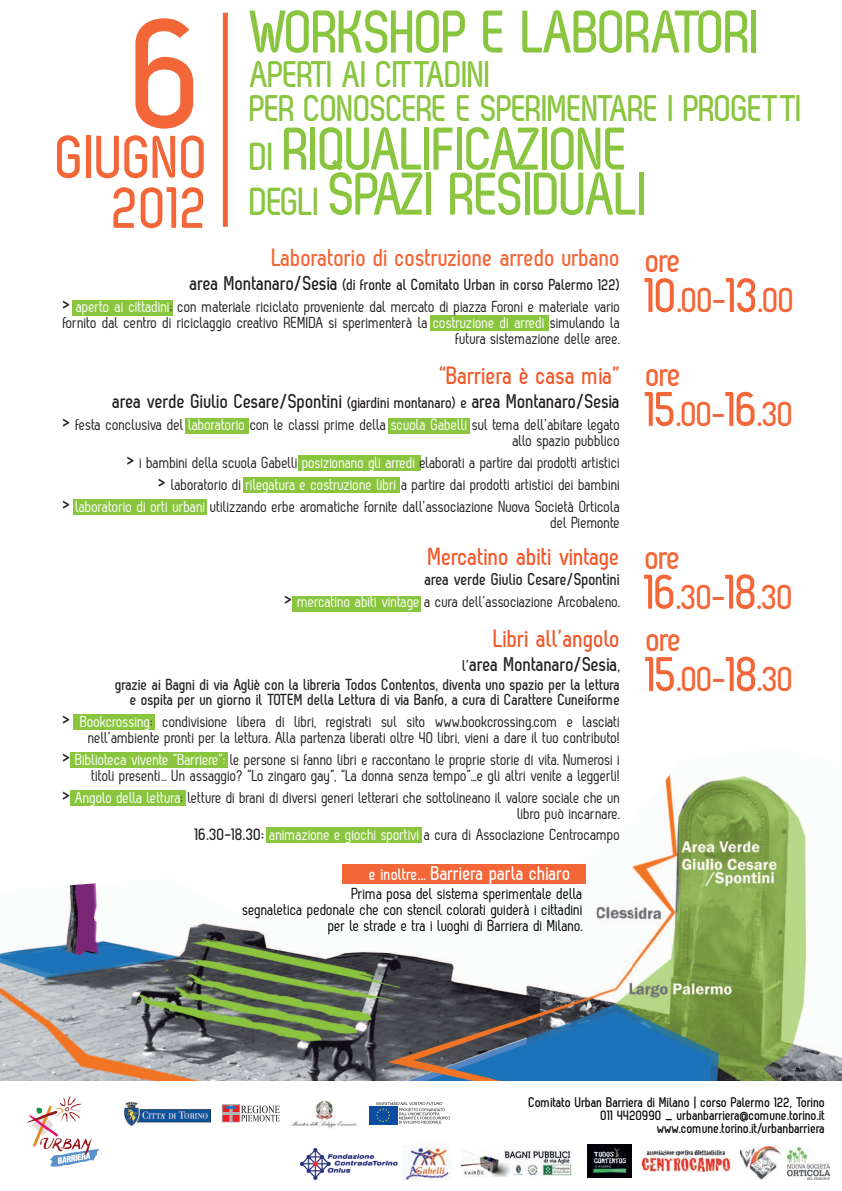
<style>
.page{position:relative;width:842px;height:1191px;background:#fff}
.page>*{position:absolute;margin:0;border:0;box-sizing:border-box;transform-origin:0 0}
.t1{font:700 161px "Zag";color:#f26638}
.t2{font:700 60px/45px "Zag";letter-spacing:-.02em;color:#8ac53f}
.t3{font:700 60px/50px "Zag";color:#f26638;text-align:right}
.t4{font:700 37px/34px "Zag";letter-spacing:-.02em;color:#8ac53f}
.t5{font:700 36px "Zag";letter-spacing:-.03em;color:#f26638}
.t6{font:700 35px "Zag";letter-spacing:-.04em;color:#f26638}
.t7{font:700 25px "Zag";color:#f1592a}
.t8{font:700 25px "Zag";color:#f26638}
.t9{font:700 20px "Zag";color:#231f20}
.t10{font:700 20px "Zag";color:#fff}
.t11{font:700 17px "Zag";color:#231f20}
.t12{font:16px/16px "Zag";color:#231f20;text-align:right}
.t13{font:700 16px/15px "Zag";color:#231f20;text-align:right}
.t14{font:16px/16px "Zag";color:#000;text-align:right}
.t15{font:700 14px/13px "Zag";color:#000;text-align:right}
.s1{font-size:39px}
.s2{font-size:50px}
.s3{font-weight:700;font-size:20px}
.s4{font-weight:700}
.s5{font-size:25px}
.s6{color:#fff}
.s7{font-size:16px}
.s8{font-weight:700;font-size:17px}
.s9{font-size:17px}
</style>
<div class="page">
<img style="left:632px;top:774px;width:210px;height:307px">
<img style="left:597px;top:904px;width:35px;height:177px">
<img style="left:141px;top:923px;width:104px;height:158px">
<img style="left:526px;top:864px;width:71px;height:217px">
<img style="left:0;top:883px;width:141px;height:198px">
<img style="left:492px;top:905px;width:35px;height:176px">
<img style="left:245px;top:929px;width:247px;height:152px">
<div style="left:223px;top:13px;width:5px;height:214px;background:#f26536"></div>
<div style="left:342px;top:864px;width:243px;height:19px;background:#f26638"></div>
<div style="left:72px;top:300px;width:100px;height:15px;background:#8ac53f"></div>
<div style="left:430px;top:315px;width:118px;height:15px;background:#8ac53f"></div>
<div style="left:185px;top:418px;width:63px;height:15px;background:#8ac53f"></div>
<div style="left:388px;top:418px;width:81px;height:15px;background:#8ac53f"></div>
<div style="left:243px;top:477px;width:156px;height:15px;background:#8ac53f"></div>
<div style="left:298px;top:455px;width:123px;height:15px;background:#8ac53f"></div>
<div style="left:73px;top:499px;width:134px;height:15px;background:#8ac53f"></div>
<div style="left:293px;top:596px;width:128px;height:15px;background:#8ac53f"></div>
<div style="left:73px;top:714px;width:82px;height:16px;background:#8ac53f"></div>
<div style="left:71px;top:752px;width:157px;height:15px;background:#8ac53f"></div>
<div style="left:71px;top:790px;width:115px;height:15px;background:#8ac53f"></div>
<div style="left:266px;top:827px;width:156px;height:15px;background:#8ac53f"></div>
<img style="left:300px;top:1149px;width:98px;height:30px">
<div style="left:222px;top:1104px;width:18px;height:18px;border:1px solid #b0b3b3"></div>
<svg style="left:223px;top:1105px;width:57px;height:16px"></svg>
<img style="left:125px;top:1101px;width:85px;height:24px">
<div style="left:369px;top:1105px;width:29px;height:20px;background:#0d4da1"></div>
<svg style="left:376px;top:1102px;width:74px;height:21px"></svg>
<img style="left:290px;top:1119px;width:67px;height:9px">
<img style="left:315px;top:1100px;width:18px;height:19px">
<svg style="left:27px;top:1096px;width:73px;height:70px"></svg>
<img style="left:587px;top:1144px;width:44px;height:33px">
<img style="left:461px;top:1149px;width:111px;height:27px">
<img style="left:642px;top:1150px;width:88px;height:21px">
<img style="left:741px;top:1146px;width:40px;height:33px">
<img style="left:403px;top:1143px;width:46px;height:37px">
<img style="left:788px;top:1147px;width:42px;height:32px">
<h2 class="t2" style="left:250px;top:9px;width:513px">WORKSHOP E LABORATORI</h2>
<h3 class="t4" style="left:250px;top:57px;width:554px">APERTI AI CITTADINI<br>PER CONOSCERE E SPERIMENTARE I PROGETTI</h3>
<h2 class="t2" style="left:250px;top:126px;width:401px"><span class="s1">DI</span> RIQUALIFICAZIONE<br><span class="s1">DEGLI</span> SPAZI RESIDUALI</h2>
<h3 class="t6" style="left:646px;top:241px;width:38px">ore</h3>
<h3 class="t5" style="left:646px;top:280px;width:151px"><span class="s2">10</span>.00-<span class="s2">13</span>.00</h3>
<h1 class="t1" style="left:135px;top:-16px;width:75px">6</h1>
<h2 class="t3" style="left:57px;top:132px;width:154px">GIUGNO<br>2012</h2>
<h3 class="t8" style="left:272px;top:244px;width:350px">Laboratorio di costruzione arredo urbano</h3>
<p class="t12" style="left:63px;top:273px;width:559px;line-height:22px"><span class="s3">area Montanaro/Sesia</span> <span class="s4">(di fronte al Comitato Urban in corso Palermo 122)<br></span><span class="s5">&gt;</span> <span class="s6">aperto ai cittadini</span>; con materiale riciclato proveniente dal mercato di piazza Foroni e materiale vario</p>
<p class="t12" style="left:63px;top:314px;width:559px">fornito dal centro di riciclaggio creativo REMIDA si sperimenterà la <span class="s6">costruzione di arredi</span> simulando la futura sistemazione delle aree.</p>
<h3 class="t7" style="left:440px;top:361px;width:182px">“Barriera è casa mia”</h3>
<p class="t9" style="left:112px;top:390px;width:510px">area verde Giulio Cesare/Spontini <span class="s7">(giardini montanaro) e</span> area Montanaro/Sesia</p>
<p class="t12" style="left:63px;top:416px;width:559px"><span class="s5">&gt;</span> festa conclusiva del <span class="s6">laboratorio</span> con le classi prime della <span class="s6">scuola Gabelli</span> sul tema dell’abitare legato allo spazio pubblico</p>
<p class="t12" style="left:63px;top:451px;width:559px;line-height:22px"><span class="s5">&gt;</span> i bambini della scuola Gabelli <span class="s6">posizionano gli arredi</span> elaborati a partire dai prodotti artistici<br><span class="s5">&gt;</span> laboratorio di <span class="s6">rilegatura e costruzione libri</span> a partire dai prodotti artistici dei bambini<br><span class="s5">&gt;</span> <span class="s6">laboratorio di orti urbani</span> utilizzando erbe aromatiche fornite dall’associazione Nuova Società Orticola</p>
<p class="t12" style="left:551px;top:514px;width:71px">del Piemonte</p>
<h3 class="t7" style="left:428px;top:542px;width:194px">Mercatino abiti vintage</h3>
<p class="t11" style="left:425px;top:570px;width:197px">area verde Giulio Cesare/Spontini</p>
<p class="t12" style="left:285px;top:594px;width:337px"><span class="s5">&gt;</span> <span class="s6">mercatino abiti vintage</span> a cura dell’associazione Arcobaleno.</p>
<h3 class="t7" style="left:494px;top:624px;width:128px">Libri all’angolo</h3>
<p class="t9" style="left:463px;top:653px;width:159px"><span class="s7">l’</span>area Montanaro/Sesia<span class="s7">,</span></p>
<p class="t13" style="left:115px;top:677px;width:507px">grazie ai Bagni di via Agliè con la libreria Todos Contentos, diventa uno spazio per la lettura e ospita per un giorno il TOTEM della Lettura di via Banfo, a cura di Carattere Cuneiforme</p>
<p class="t12" style="left:63px;top:713px;width:559px"><span class="s5">&gt;</span> <span class="s6">Bookcrossing</span>: condivisione libera di libri, registrati sul sito www.bookcrossing.com e lasciati nell’ambiente pronti per la lettura. Alla partenza liberati oltre 40 libri, vieni a dare il tuo contributo!</p>
<p class="t12" style="left:63px;top:751px;width:559px"><span class="s5">&gt;</span> <span class="s6">Biblioteca vivente “Barriere”:</span> le persone si fanno libri e raccontano le proprie storie di vita. Numerosi i titoli presenti… Un assaggio? “Lo zingaro gay”, “La donna senza tempo”...e gli altri venite a leggerli!</p>
<p class="t12" style="left:63px;top:789px;width:559px"><span class="s5">&gt;</span> <span class="s6">Angolo della lettura</span>: letture di brani di diversi generi letterari che sottolineano il valore sociale che un libro può incarnare.</p>
<p class="t12" style="left:195px;top:826px;width:427px"><span class="s8">16.30-18.30:</span> <span class="s6">animazione e giochi sportivi</span> a cura di Associazione Centrocampo</p>
<h3 class="t6" style="left:646px;top:354px;width:38px">ore</h3>
<h3 class="t5" style="left:646px;top:393px;width:150px"><span class="s2">15</span>.00-<span class="s2">16</span>.30</h3>
<h3 class="t6" style="left:646px;top:537px;width:38px">ore</h3>
<h3 class="t5" style="left:646px;top:576px;width:150px"><span class="s2">16</span>.30-<span class="s2">18</span>.30</h3>
<h3 class="t6" style="left:647px;top:619px;width:38px">ore</h3>
<h3 class="t5" style="left:647px;top:658px;width:150px"><span class="s2">15</span>.00-<span class="s2">18</span>.30</h3>
<p class="t10" style="left:370px;top:862px;width:203px"><span class="s9">e inoltre...</span> Barriera parla chiaro</p>
<p class="t14" style="left:243px;top:886px;width:342px">Prima posa del sistema sperimentale della<br>segnaletica pedonale che con stencil colorati guiderà i cittadini per le strade e tra i luoghi di Barriera di Milano.</p>
<p class="t15" style="left:529px;top:1096px;width:298px">Comitato Urban Barriera di Milano | corso Palermo 122, Torino<br>011 4420990 _ urbanbarriera@comune.torino.it www.comune.torino.it/urbanbarriera</p>
</div>
